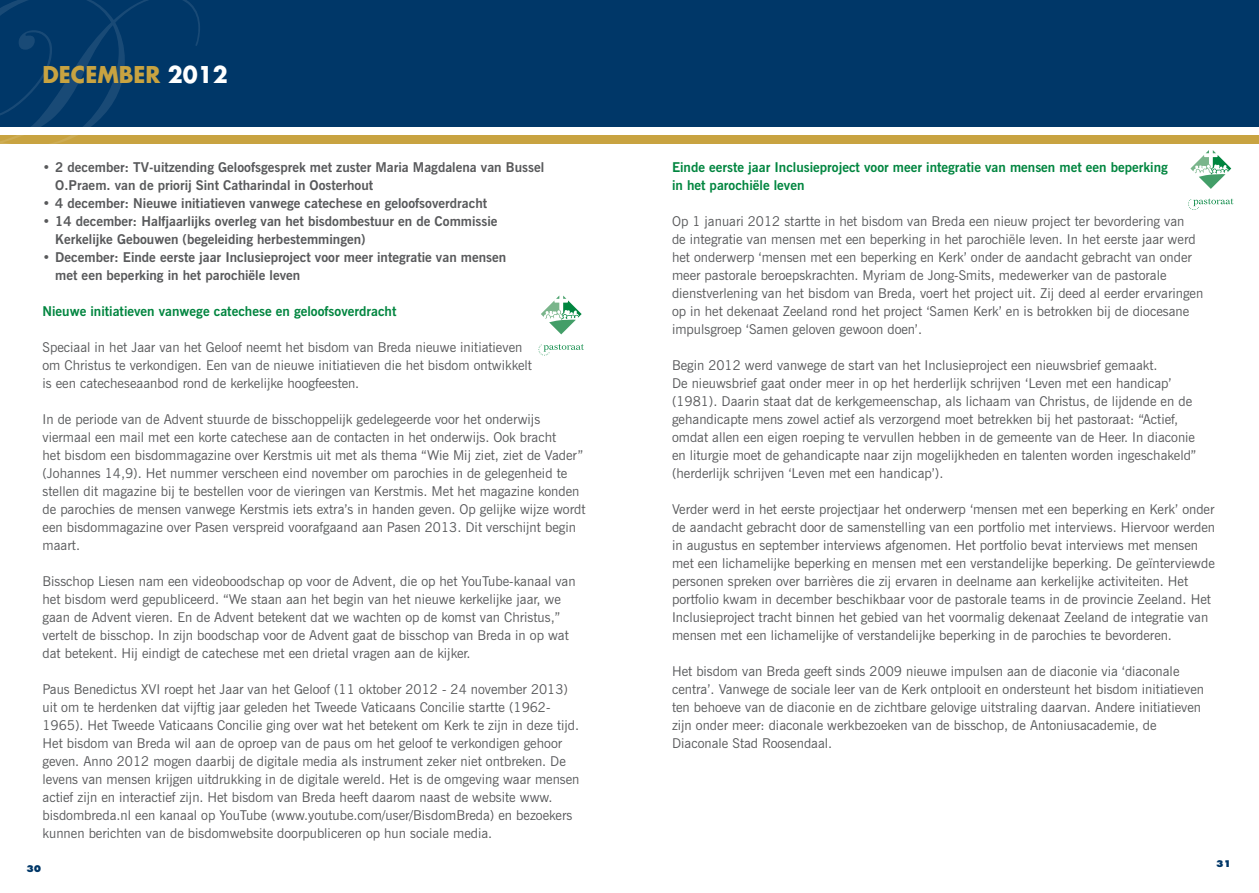
<style>
.page{position:relative;width:1259px;height:893px;background:#fff}
.page>*{position:absolute;margin:0;border:0;box-sizing:border-box;transform-origin:0 0}
.t1{font:227.4px "Edwardian Script ITC";color:#fff}
.t2{font:700 22.5px "Futura";color:#c8a341}
.t3{font:700 22.5px "Futura";color:#fff}
.t4{font:13.5px/18px "News Gothic BT";color:#58595b}
.t5{font:700 13.5px/18px "News Gothic BT";color:#58595b}
.t6{font:700 13.5px/18px "News Gothic BT";color:#00853f}
.t7{font:800 9px "Futura";color:#003768}
</style>
<div class="page">
<svg style="left:1190px;top:150px;width:35px;height:39px"></svg>
<svg style="left:1188px;top:199px;width:45px;height:11px"></svg>
<svg style="left:541px;top:296px;width:35px;height:38px"></svg>
<svg style="left:538px;top:344px;width:46px;height:12px"></svg>
<div style="left:0;top:136px;width:1259px;height:8px;background:#c8a341"></div>
<div style="left:0;top:0;width:1259px;height:126px;background:#003768"></div>
<h1 class="t1" style="left:-85px;top:-52px;width:194px">D</h1>
<h2 class="t2" style="left:43px;top:59px;width:91px">DECEMBER</h2>
<h2 class="t3" style="left:168px;top:59px;width:61px">2012</h2>
<p class="t5" style="left:55px;top:158px;width:490px;text-indent:-13px">• 2 december: TV-uitzending Geloofsgesprek met zuster Maria Magdalena van Bussel<br>O.Praem. van de priorij Sint Catharindal in Oosterhout</p>
<p class="t5" style="left:43px;top:194px;width:446px">• 4 december: Nieuwe initiatieven vanwege catechese en geloofsoverdracht</p>
<p class="t5" style="left:55px;top:212px;width:444px;text-indent:-13px">• 14 december: Halfjaarlijks overleg van het bisdombestuur en de Commissie<br>Kerkelijke Gebouwen (begeleiding herbestemmingen)</p>
<p class="t5" style="left:55px;top:248px;width:452px;text-indent:-13px">• December: Einde eerste jaar Inclusieproject voor meer integratie van mensen met een beperking in het parochiële leven</p>
<p class="t6" style="left:43px;top:302px;width:355px">Nieuwe initiatieven vanwege catechese en geloofsoverdracht</p>
<p class="t4" style="left:43px;top:338px;width:491px">Speciaal in het Jaar van het Geloof neemt het bisdom van Breda nieuwe initiatieven om Christus te verkondigen. Een van de nieuwe initiatieven die het bisdom ontwikkelt is een catecheseaanbod rond de kerkelijke hoogfeesten.</p>
<p class="t4" style="left:43px;top:410px;width:544px">In de periode van de Advent stuurde de bisschoppelijk gedelegeerde voor het onderwijs viermaal een mail met een korte catechese aan de contacten in het onderwijs. Ook bracht<br>het bisdom een bisdommagazine over Kerstmis uit met als thema “Wie Mij ziet, ziet de Vader” (Johannes 14,9). Het nummer verscheen eind november om parochies in de gelegenheid te stellen dit magazine bij te bestellen voor de vieringen van Kerstmis. Met het magazine konden de parochies de mensen vanwege Kerstmis iets extra’s in handen geven. Op gelijke wijze wordt een bisdommagazine over Pasen verspreid voorafgaand aan Pasen 2013. Dit verschijnt begin maart.</p>
<p class="t4" style="left:43px;top:572px;width:534px">Bisschop Liesen nam een videoboodschap op voor de Advent, die op het YouTube-kanaal van het bisdom werd gepubliceerd. “We staan aan het begin van het nieuwe kerkelijke jaar, we gaan de Advent vieren. En de Advent betekent dat we wachten op de komst van Christus,” vertelt de bisschop. In zijn boodschap voor de Advent gaat de bisschop van Breda in op wat dat betekent. Hij eindigt de catechese met een drietal vragen aan de kijker.</p>
<p class="t4" style="left:43px;top:680px;width:538px">Paus Benedictus XVI roept het Jaar van het Geloof (11 oktober 2012 - 24 november 2013) uit om te herdenken dat vijftig jaar geleden het Tweede Vaticaans Concilie startte (1962- 1965). Het Tweede Vaticaans Concilie ging over wat het betekent om Kerk te zijn in deze tijd.<br>Het bisdom van Breda wil aan de oproep van de paus om het geloof te verkondigen gehoor geven. Anno 2012 mogen daarbij de digitale media als instrument zeker niet ontbreken. De levens van mensen krijgen uitdrukking in de digitale wereld. Het is de omgeving waar mensen actief zijn en interactief zijn. Het bisdom van Breda heeft daarom naast de website www. bisdombreda.nl een kanaal op YouTube (www.youtube.com/user/BisdomBreda) en bezoekers kunnen berichten van de bisdomwebsite doorpubliceren op hun sociale media.</p>
<p class="t7" style="left:26px;top:863px;width:16px">30</p>
<p class="t6" style="left:672px;top:158px;width:497px">Einde eerste jaar Inclusieproject voor meer integratie van mensen met een beperking in het parochiële leven</p>
<p class="t4" style="left:672px;top:213px;width:533px">Op 1 januari 2012 startte in het bisdom van Breda een nieuw project ter bevordering van<br>de integratie van mensen met een beperking in het parochiële leven. In het eerste jaar werd het onderwerp ‘mensen met een beperking en Kerk’ onder de aandacht gebracht van onder meer pastorale beroepskrachten. Myriam de Jong-Smits, medewerker van de pastorale dienstverlening van het bisdom van Breda, voert het project uit. Zij deed al eerder ervaringen op in het dekenaat Zeeland rond het project ‘Samen Kerk’ en is betrokken bij de diocesane impulsgroep ‘Samen geloven gewoon doen’.</p>
<p class="t4" style="left:672px;top:356px;width:526px">Begin 2012 werd vanwege de start van het Inclusieproject een nieuwsbrief gemaakt.<br>De nieuwsbrief gaat onder meer in op het herderlijk schrijven ‘Leven met een handicap’ (1981). Daarin staat dat de kerkgemeenschap, als lichaam van Christus, de lijdende en de gehandicapte mens zowel actief als verzorgend moet betrekken bij het pastoraat: “Actief, omdat allen een eigen roeping te vervullen hebben in de gemeente van de Heer. In diaconie en liturgie moet de gehandicapte naar zijn mogelijkheden en talenten worden ingeschakeld” (herderlijk schrijven ‘Leven met een handicap’).</p>
<p class="t4" style="left:672px;top:500px;width:544px">Verder werd in het eerste projectjaar het onderwerp ‘mensen met een beperking en Kerk’ onder de aandacht gebracht door de samenstelling van een portfolio met interviews. Hiervoor werden in augustus en september interviews afgenomen. Het portfolio bevat interviews met mensen met een lichamelijke beperking en mensen met een verstandelijke beperking. De geïnterviewde personen spreken over barrières die zij ervaren in deelname aan kerkelijke activiteiten. Het portfolio kwam in december beschikbaar voor de pastorale teams in de provincie Zeeland. Het Inclusieproject tracht binnen het gebied van het voormalig dekenaat Zeeland de integratie van mensen met een lichamelijke of verstandelijke beperking in de parochies te bevorderen.</p>
<p class="t4" style="left:672px;top:662px;width:533px">Het bisdom van Breda geeft sinds 2009 nieuwe impulsen aan de diaconie via ‘diaconale centra’. Vanwege de sociale leer van de Kerk ontplooit en ondersteunt het bisdom initiatieven ten behoeve van de diaconie en de zichtbare gelovige uitstraling daarvan. Andere initiatieven zijn onder meer: diaconale werkbezoeken van de bisschop, de Antoniusacademie, de Diaconale Stad Roosendaal.</p>
<p class="t7" style="left:1216px;top:858px;width:16px">31</p>
</div>
